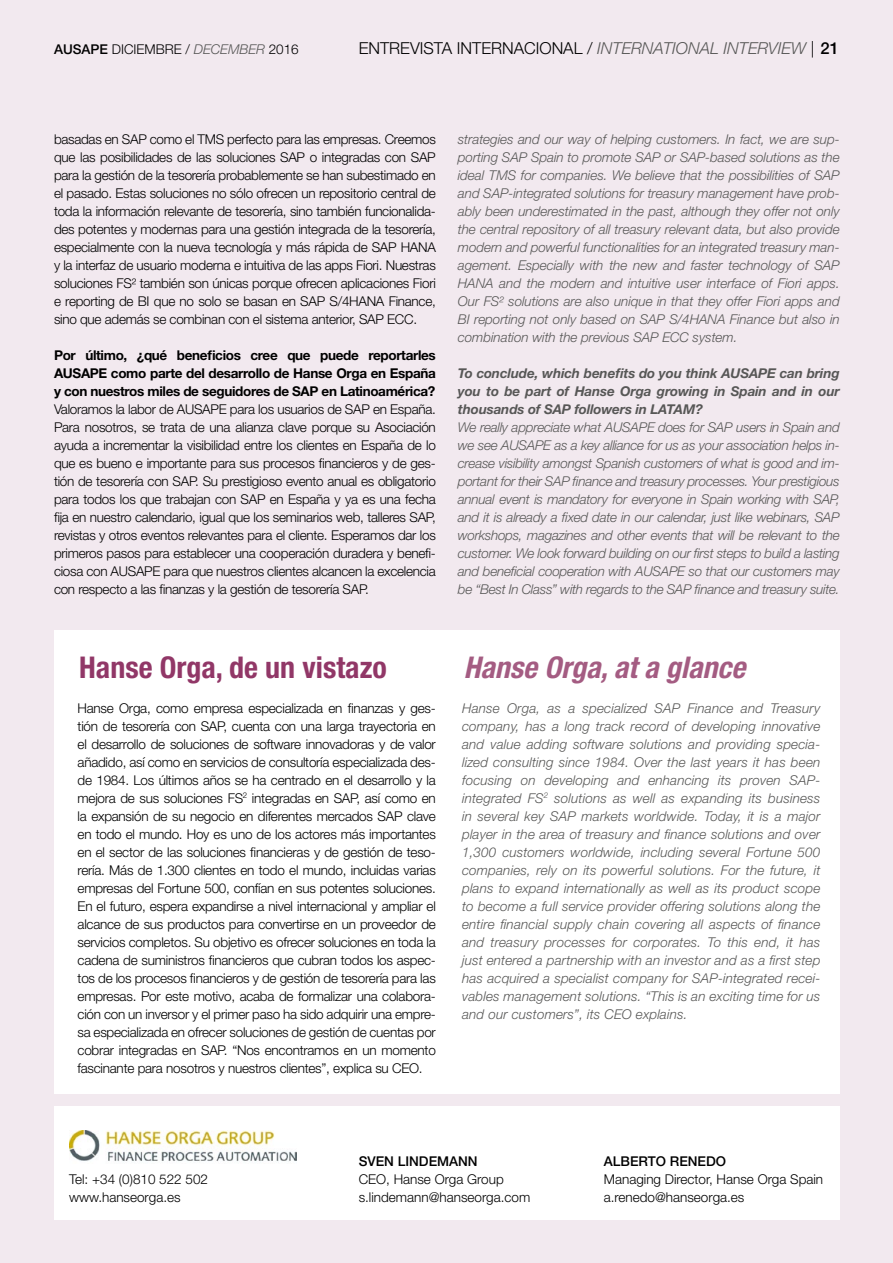
<style>
.page{position:relative;width:893px;height:1263px;background:#f2e9ef}
.page>*{position:absolute;margin:0;border:0;box-sizing:border-box;transform-origin:0 0}
.t1{font:700 condensed 30px "Helvetica Neue";color:#913767}
.t2{font:italic 700 condensed 30px "Helvetica Neue";color:#a45c82}
.t3{font:300 16.5px "Helvetica Neue";color:#000}
.t4{font:300 13.5px/18px "Helvetica Neue";letter-spacing:-.02em;color:#000;text-align:justify}
.t5{font:italic 300 13.5px/18px "Helvetica Neue";letter-spacing:-.005em;color:#575756;text-align:justify}
.t6{font:300 13.5px/18px "Helvetica Neue";color:#000}
.t7{font:700 13.5px/18px "Helvetica Neue";letter-spacing:-.025em;color:#000;text-align:justify}
.t8{font:italic 700 13.5px/18px "Helvetica Neue";letter-spacing:-.01em;color:#575756;text-align:justify}
.t9{font:500 13.5px "Helvetica Neue";color:#000}
.s1{font-weight:500}
.s2{font-style:italic;color:#575756}
</style>
<div class="page">
<div style="left:54px;top:630px;width:786px;height:463px;background:#fff"></div>
<div style="left:54px;top:1107px;width:786px;height:113px;background:#fff"></div>
<img style="left:69px;top:1130px;width:227px;height:32px">
<p class="t6" style="left:54px;top:40px;width:246px"><span class="s1">AUSAPE</span> DICIEMBRE / <span class="s2">DECEMBER</span> 2016</p>
<p class="t3" style="left:359px;top:38px;width:482px">ENTREVISTA INTERNACIONAL / <span class="s2">INTERNATIONAL INTERVIEW</span> | <span class="s1">21</span></p>
<p class="t4" style="left:54px;top:130px;width:383px">basadas en SAP como el TMS perfecto para las empresas. Creemos que las posibilidades de las soluciones SAP o integradas con SAP para la gestión de la tesorería probablemente se han subestimado en el pasado. Estas soluciones no sólo ofrecen un repositorio central de toda la información relevante de tesorería, sino también funcionalida&shy;des potentes y modernas para una gestión integrada de la tesorería, especialmente con la nueva tecnología y más rápida de SAP HANA y la interfaz de usuario moderna e intuitiva de las apps Fiori. Nuestras soluciones FS² también son únicas porque ofrecen aplicaciones Fiori e reporting de BI que no solo se basan en SAP S/4HANA Finance, sino que además se combinan con el sistema anterior, SAP ECC.</p>
<p class="t7" style="left:54px;top:346px;width:383px">Por último, ¿qué beneficios cree que puede reportarles AUSAPE como parte del desarrollo de Hanse Orga en España y con nuestros miles de seguidores de SAP en Latinoamérica?</p>
<p class="t4" style="left:54px;top:400px;width:383px">Valoramos la labor de AUSAPE para los usuarios de SAP en España.<br>Para nosotros, se trata de una alianza clave porque su Asociación ayuda a incrementar la visibilidad entre los clientes en España de lo que es bueno e importante para sus procesos financieros y de ges&shy;tión de tesorería con SAP. Su prestigioso evento anual es obligatorio para todos los que trabajan con SAP en España y ya es una fecha fija en nuestro calendario, igual que los seminarios web, talleres SAP, revistas y otros eventos relevantes para el cliente. Esperamos dar los primeros pasos para establecer una cooperación duradera y benefi&shy;ciosa con AUSAPE para que nuestros clientes alcancen la excelencia con respecto a las finanzas y la gestión de tesorería SAP.</p>
<p class="t5" style="left:458px;top:130px;width:383px">strategies and our way of helping customers. In fact, we are sup&shy;porting SAP Spain to promote SAP or SAP-based solutions as the ideal TMS for companies. We believe that the possibilities of SAP and SAP-integrated solutions for treasury management have prob&shy;ably been underestimated in the past, although they offer not only the central repository of all treasury relevant data, but also provide modern and powerful functionalities for an integrated treasury man&shy;agement. Especially with the new and faster technology of SAP HANA and the modern and intuitive user interface of Fiori apps.<br>Our FS² solutions are also unique in that they offer Fiori apps and BI reporting not only based on SAP S/4HANA Finance but also in combination with the previous SAP ECC system.</p>
<p class="t8" style="left:458px;top:364px;width:383px">To conclude, which benefits do you think AUSAPE can bring you to be part of Hanse Orga growing in Spain and in our thousands of SAP followers in LATAM?</p>
<p class="t5" style="left:458px;top:418px;width:383px">We really appreciate what AUSAPE does for SAP users in Spain and we see AUSAPE as a key alliance for us as your association helps in&shy;crease visibility amongst Spanish customers of what is good and im&shy;portant for their SAP finance and treasury processes. Your prestigious annual event is mandatory for everyone in Spain working with SAP, and it is already a fixed date in our calendar, just like webinars, SAP workshops, magazines and other events that will be relevant to the customer. We look forward building on our first steps to build a lasting and beneficial cooperation with AUSAPE so that our customers may be “Best In Class” with regards to the SAP finance and treasury suite.</p>
<h1 class="t1" style="left:79px;top:649px;width:309px">Hanse Orga, de un vistazo</h1>
<h1 class="t2" style="left:464px;top:649px;width:283px">Hanse Orga, at a glance</h1>
<p class="t4" style="left:78px;top:699px;width:360px">Hanse Orga, como empresa especializada en finanzas y ges&shy;tión de tesorería con SAP, cuenta con una larga trayectoria en el desarrollo de soluciones de software innovadoras y de valor añadido, así como en servicios de consultoría especializada des&shy;de 1984. Los últimos años se ha centrado en el desarrollo y la mejora de sus soluciones FS<sup>2</sup> integradas en SAP, así como en la expansión de su negocio en diferentes mercados SAP clave en todo el mundo. Hoy es uno de los actores más importantes en el sector de las soluciones financieras y de gestión de teso&shy;rería. Más de 1.300 clientes en todo el mundo, incluidas varias empresas del Fortune 500, confían en sus potentes soluciones.<br>En el futuro, espera expandirse a nivel internacional y ampliar el alcance de sus productos para convertirse en un proveedor de servicios completos. Su objetivo es ofrecer soluciones en toda la cadena de suministros financieros que cubran todos los aspec&shy;tos de los procesos financieros y de gestión de tesorería para las empresas. Por este motivo, acaba de formalizar una colabora&shy;ción con un inversor y el primer paso ha sido adquirir una empre&shy;sa especializada en ofrecer soluciones de gestión de cuentas por cobrar integradas en SAP. “Nos encontramos en un momento fascinante para nosotros y nuestros clientes”, explica su CEO.</p>
<p class="t5" style="left:462px;top:699px;width:360px">Hanse Orga, as a specialized SAP Finance and Treasury company, has a long track record of developing innovative and value adding software solutions and providing specia&shy;lized consulting since 1984. Over the last years it has been focusing on developing and enhancing its proven SAP&shy;integrated FS<sup>2</sup> solutions as well as expanding its business in several key SAP markets worldwide. Today, it is a major player in the area of treasury and finance solutions and over 1,300 customers worldwide, including several Fortune 500 companies, rely on its powerful solutions. For the future, it plans to expand internationally as well as its product scope to become a full service provider offering solutions along the entire financial supply chain covering all aspects of finance and treasury processes for corporates. To this end, it has just entered a partnership with an investor and as a first step has acquired a specialist company for SAP-integrated recei&shy;vables management solutions. “This is an exciting time for us and our customers”, its CEO explains.</p>
<p class="t6" style="left:69px;top:1170px;width:140px">Tel: +34 (0)810 522 502 www.hanseorga.es</p>
<p class="t9" style="left:359px;top:1153px;width:121px">SVEN LINDEMANN</p>
<p class="t6" style="left:359px;top:1170px;width:173px">CEO, Hanse Orga Group s.lindemann@hanseorga.com</p>
<p class="t9" style="left:604px;top:1153px;width:124px">ALBERTO RENEDO</p>
<p class="t6" style="left:604px;top:1170px;width:221px">Managing Director, Hanse Orga Spain a.renedo@hanseorga.es</p>
</div>
